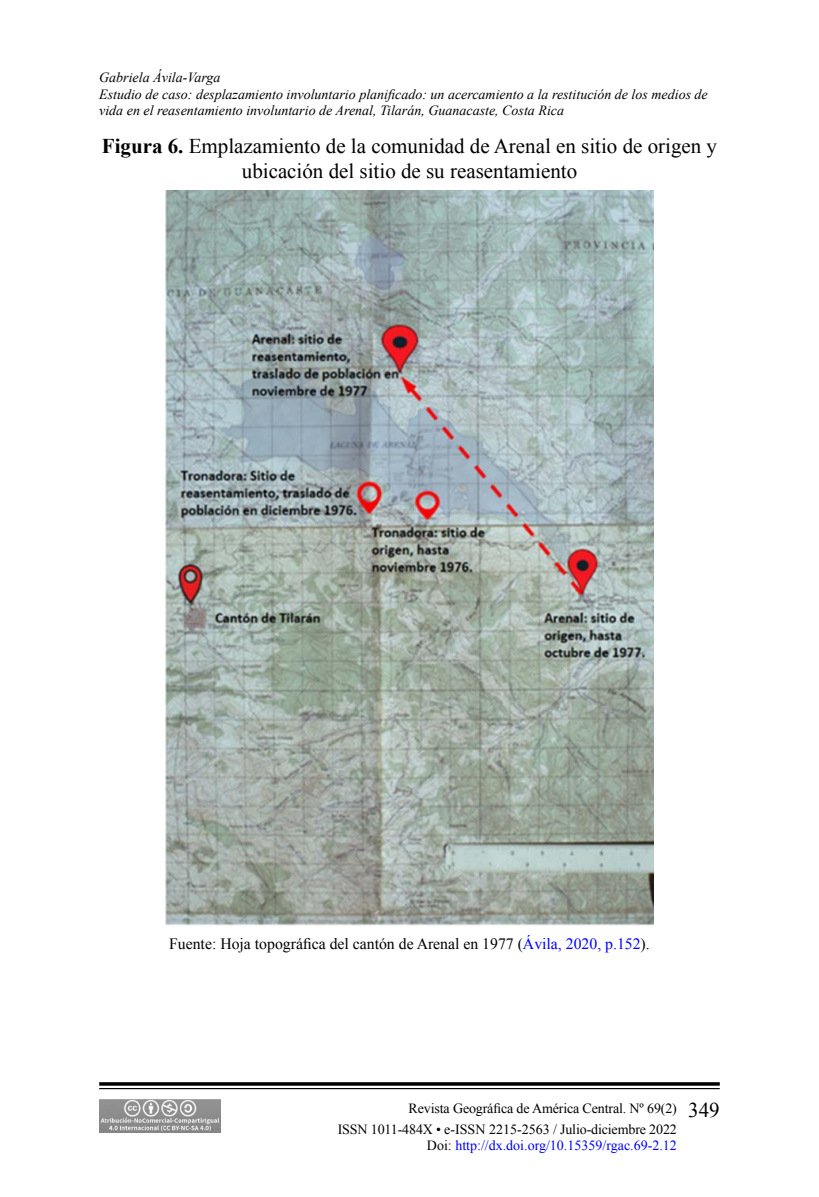
<style>
.page{position:relative;width:819px;height:1197px;background:#fff}
.page>*{position:absolute;margin:0;border:0;box-sizing:border-box;transform-origin:0 0}
.t1{font:21px/25.2px "Times New Roman";color:#000;text-align:center}
.t2{font:15.75px "Times New Roman";color:#000}
.t3{font:italic 14px/16.8px "Times New Roman";color:#000}
.t4{font:14px/21px "Times New Roman";letter-spacing:-.01em;color:#000}
.t5{font:14px "Times New Roman";color:#00f}
.s1{font-weight:700}
.s2{color:#00f}
.s3{font-size:21px}
.s4{color:#000}
</style>
<div class="page">
<svg style="left:99px;top:1082px;width:621px;height:4px;background:#1f1f1f"></svg>
<hr style="left:99px;top:1088px;width:621px;height:1px;background:#000">
<img style="left:99px;top:1099px;width:121px;height:34px">
<img style="left:165px;top:190px;width:489px;height:735px">
<p class="t3" style="left:99px;top:68px;width:610px">Gabriela Ávila-Varga<br>Estudio de caso: desplazamiento involuntario planificado: un acercamiento a la restitución de los medios de vida en el reasentamiento involuntario de Arenal, Tilarán, Guanacaste, Costa Rica</p>
<h1 class="t1" style="left:102px;top:133px;width:617px"><span class="s1">Figura 6.</span> Emplazamiento de la comunidad de Arenal en sitio de origen y ubicación del sitio de su reasentamiento</h1>
<p class="t2" style="left:169px;top:933px;width:482px">Fuente: Hoja topográfica del cantón de Arenal en 1977 (<span class="s2">Ávila, 2020, p.152</span>).</p>
<p class="t4" style="left:338px;top:1097px;width:384px;text-indent:71px">Revista Geográfica de América Central. Nº 69(2) <span class="s3">349<br></span>ISSN 1011-484X • e-ISSN 2215-2563 / Julio-diciembre 2022</p>
<p class="t5" style="left:427px;top:1136px;width:251px"><span class="s4">Doi:</span> http://dx.doi.org/10.15359/rgac.69-2.12</p>
</div>
